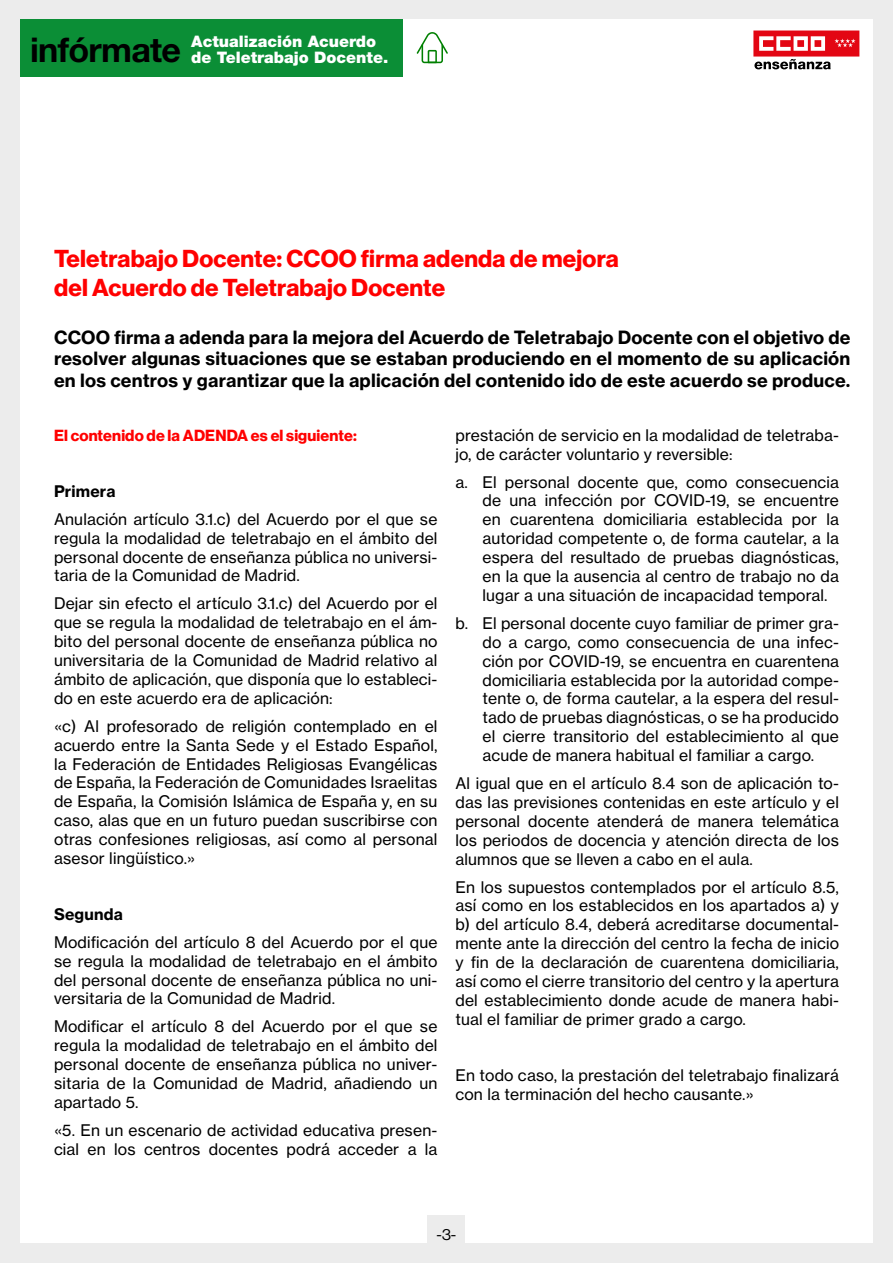
<style>
.page{position:relative;width:893px;height:1263px;background:#fff}
.page>*{position:absolute;margin:0;border:0;box-sizing:border-box;transform-origin:0 0}
.t1{font:700 34.05px "Helvetica Neue";letter-spacing:-.02em;color:#000}
.t2{font:700 24px/28.8px "Volta Modern Display 75";letter-spacing:.01em;color:#f00}
.t3{font:700 18px/21.6px "Volta Modern Text 75";letter-spacing:.01em;color:#000;text-align:justify}
.t4{font:900 15.9px/15.9px "Helvetica Neue";color:#fff}
.t5{font:15.75px/18.9px "Volta Modern Text 55 Roman";letter-spacing:.01em;color:#000;text-align:justify}
.t6{font:700 15.75px "Volta Modern Display 75";letter-spacing:.01em;color:#f00}
.t7{font:700 15.75px "Volta Modern Text 75";letter-spacing:.01em;color:#000}
.t8{font:15.75px "Volta Modern Display 55 Roman";color:#000}
</style>
<div class="page">
<div style="left:0;top:0;width:20px;height:1263px;background:#ececec"></div>
<div style="left:873px;top:0;width:20px;height:1263px;background:#ececec"></div>
<div style="left:4px;top:1243px;width:889px;height:20px;background:#ececec"></div>
<div style="left:4px;top:0;width:889px;height:19px;background:#ececec"></div>
<div style="left:20px;top:19px;width:382px;height:57px;background:#0b8e36"></div>
<svg style="left:753px;top:31px;width:106px;height:38px"></svg>
<svg style="left:417px;top:32px;width:31px;height:31px"></svg>
<div style="left:428px;top:1215px;width:37px;height:38px;background:#ececec"></div>
<h1 class="t1" style="left:30px;top:28px;width:153px">infórmate</h1>
<p class="t4" style="left:191px;top:33px;width:199px">Actualización Acuerdo de Teletrabajo Docente.</p>
<h2 class="t2" style="left:54px;top:245px;width:566px">Teletrabajo Docente: CCOO firma adenda de mejora del Acuerdo de Teletrabajo Docente</h2>
<p class="t3" style="left:54px;top:326px;width:798px">CCOO firma a adenda para la mejora del Acuerdo de Teletrabajo Docente con el objetivo de resolver algunas situaciones que se estaban produciendo en el momento de su aplicación en los centros y garantizar que la aplicación del contenido ido de este acuerdo se produce.</p>
<p class="t6" style="left:54px;top:426px;width:304px">El contenido de la ADENDA es el siguiente:</p>
<p class="t7" style="left:54px;top:481px;width:63px">Primera</p>
<p class="t5" style="left:54px;top:509px;width:385px">Anulación artículo 3.1.c) del Acuerdo por el que se regula la modalidad de teletrabajo en el ámbito del personal docente de enseñanza pública no universi&shy;taria de la Comunidad de Madrid.</p>
<p class="t5" style="left:54px;top:594px;width:385px">Dejar sin efecto el artículo 3.1.c) del Acuerdo por el que se regula la modalidad de teletrabajo en el ám&shy;bito del personal docente de enseñanza pública no universitaria de la Comunidad de Madrid relativo al ámbito de aplicación, que disponía que lo estableci&shy;do en este acuerdo era de aplicación:</p>
<p class="t5" style="left:54px;top:716px;width:385px">«c) Al profesorado de religión contemplado en el acuerdo entre la Santa Sede y el Estado Español, la Federación de Entidades Religiosas Evangélicas de España, la Federación de Comunidades Israelitas de España, la Comisión Islámica de España y, en su caso, alas que en un futuro puedan suscribirse con otras confesiones religiosas, así como al personal asesor lingüístico.»</p>
<p class="t7" style="left:54px;top:904px;width:70px">Segunda</p>
<p class="t5" style="left:54px;top:932px;width:385px">Modificación del artículo 8 del Acuerdo por el que se regula la modalidad de teletrabajo en el ámbito del personal docente de enseñanza pública no uni&shy;versitaria de la Comunidad de Madrid.</p>
<p class="t5" style="left:54px;top:1017px;width:385px">Modificar el artículo 8 del Acuerdo por el que se regula la modalidad de teletrabajo en el ámbito del personal docente de enseñanza pública no univer&shy;sitaria de la Comunidad de Madrid, añadiendo un apartado 5.</p>
<p class="t5" style="left:54px;top:1120px;width:385px">«5. En un escenario de actividad educativa presen&shy;cial en los centros docentes podrá acceder a la</p>
<p class="t5" style="left:455px;top:425px;width:385px">prestación de servicio en la modalidad de teletraba&shy;jo, de carácter voluntario y reversible:</p>
<p class="t5" style="left:482px;top:472px;width:358px;text-indent:-27px">a. El personal docente que, como consecuencia de una infección por COVID-19, se encuentre en cuarentena domiciliaria establecida por la autoridad competente o, de forma cautelar, a la espera del resultado de pruebas diagnósticas, en la que la ausencia al centro de trabajo no da lugar a una situación de incapacidad temporal.</p>
<p class="t5" style="left:482px;top:614px;width:358px;text-indent:-27px">b. El personal docente cuyo familiar de primer gra&shy;do a cargo, como consecuencia de una infec&shy;ción por COVID-19, se encuentra en cuarentena domiciliaria establecida por la autoridad compe&shy;tente o, de forma cautelar, a la espera del resul&shy;tado de pruebas diagnósticas, o se ha producido el cierre transitorio del establecimiento al que acude de manera habitual el familiar a cargo.</p>
<p class="t5" style="left:455px;top:774px;width:385px">Al igual que en el artículo 8.4 son de aplicación to&shy;das las previsiones contenidas en este artículo y el personal docente atenderá de manera telemática los periodos de docencia y atención directa de los alumnos que se lleven a cabo en el aula.</p>
<p class="t5" style="left:455px;top:877px;width:385px">En los supuestos contemplados por el artículo 8.5, así como en los establecidos en los apartados a) y b) del artículo 8.4, deberá acreditarse documental&shy;mente ante la dirección del centro la fecha de inicio y fin de la declaración de cuarentena domiciliaria, así como el cierre transitorio del centro y la apertura del establecimiento donde acude de manera habi&shy;tual el familiar de primer grado a cargo.</p>
<p class="t5" style="left:455px;top:1065px;width:385px">En todo caso, la prestación del teletrabajo finalizará con la terminación del hecho causante.»</p>
<p class="t8" style="left:437px;top:1225px;width:21px">-3-</p>
</div>
